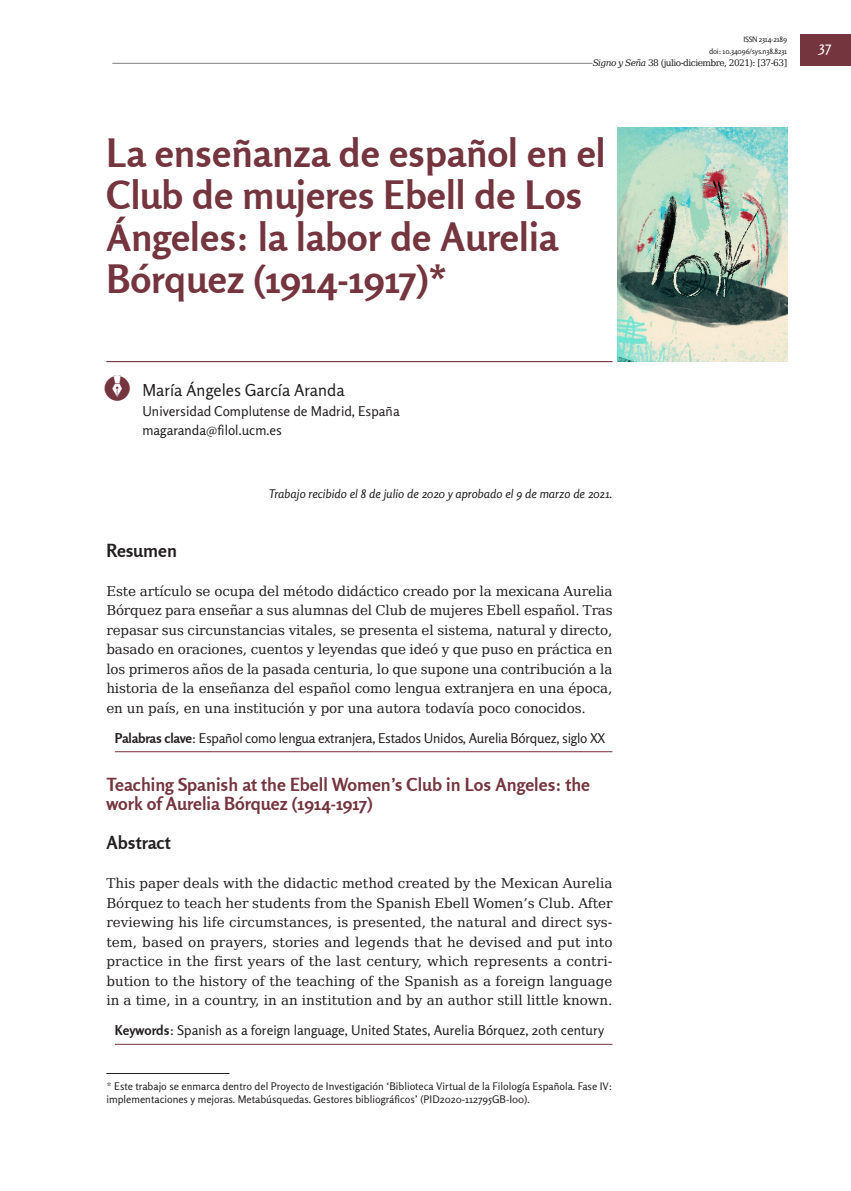
<style>
.page{position:relative;width:851px;height:1191px;background:#fff}
.page>*{position:absolute;margin:0;border:0;box-sizing:border-box;transform-origin:0 0}
.t1{font:700 39px/42px "Rosario";color:#74353e}
.t2{font:700 18px/19.5px "Rosario";color:#74353e}
.t3{font:700 18px "Rosario";color:#231f20}
.t4{font:16.5px "Rosario";color:#231f20}
.t5{font:15px "Rosario";color:#fff}
.t6{font:13.5px/19.5px "DejaVu Serif";letter-spacing:-.005em;color:#231f20;text-align:justify}
.t7{font:13.5px/19.5px "Rosario";color:#231f20}
.t8{font:13.5px "Rosario";letter-spacing:-.02em;color:#231f20}
.t9{font:italic 12px "Rosario";color:#231f20}
.t10{font:10.5px/12.6px "Rosario";color:#231f20}
.t11{font:9px "DejaVu Serif";letter-spacing:-.06em;color:#231f20}
.t12{font:7.5px/12px "Rosario";letter-spacing:-.02em;color:#231f20;text-align:right}
.s1{font-style:italic}
.s2{font-family:"Iconospararevistasfilo Regula";font-size:33px;color:#74353e}
.s3{font-weight:700}
</style>
<div class="page">
<hr style="left:112px;top:63px;width:540px;height:1px;background:#808285">
<div style="left:592px;top:55px;width:195px;height:15px;background:#fff"></div>
<div style="left:799px;top:35px;width:51px;height:31px;background:#74353e"></div>
<hr style="left:106px;top:361px;width:506px;height:1px;background:#74353e">
<hr style="left:115px;top:751px;width:497px;height:1px;background:#74353e">
<hr style="left:115px;top:1044px;width:497px;height:1px;background:#74353e">
<hr style="left:106px;top:1073px;width:123px;height:1px;background:#231f20">
<img style="left:618px;top:128px;width:169px;height:233px">
<p class="t12" style="left:709px;top:33px;width:80px">ISSN 2314-2189<br>doi: 10.34096/sys.n38.8231</p>
<p class="t11" style="left:592px;top:56px;width:196px"><span class="s1">Signo y Seña</span> 38 (julio-diciembre, 2021): [37-63]</p>
<h1 class="t1" style="left:106px;top:131px;width:501px">La enseñanza de español en el<br>Club de mujeres Ebell de Los<br>Ángeles: la labor de Aurelia<br>Bórquez (1914-1917)*</h1>
<p class="t4" style="left:106px;top:380px;width:239px"><span class="s2">"</span> María Ángeles García Aranda</p>
<p class="t7" style="left:142px;top:401px;width:259px">Universidad Complutense de Madrid, España magaranda@filol.ucm.es</p>
<p class="t9" style="left:269px;top:487px;width:345px">Trabajo recibido el 8 de julio de 2020 y aprobado el 9 de marzo de 2021.</p>
<h2 class="t3" style="left:106px;top:539px;width:72px">Resumen</h2>
<p class="t6" style="left:106px;top:581px;width:507px">Este artículo se ocupa del método didáctico creado por la mexicana Aurelia Bórquez para enseñar a sus alumnas del Club de mujeres Ebell español. Tras repasar sus circunstancias vitales, se presenta el sistema, natural y directo, basado en oraciones, cuentos y leyendas que ideó y que puso en práctica en los primeros años de la pasada centuria, lo que supone una contribución a la historia de la enseñanza del español como lengua extranjera en una época, en un país, en una institución y por una autora todavía poco conocidos.</p>
<p class="t8" style="left:115px;top:730px;width:492px"><span class="s3">Palabras clave</span>: Español como lengua extranjera, Estados Unidos, Aurelia Bórquez, siglo XX</p>
<h2 class="t2" style="left:106px;top:774px;width:485px">Teaching Spanish at the Ebell Women’s Club in Los Angeles: the work of Aurelia Bórquez (1914-1917)</h2>
<h2 class="t3" style="left:106px;top:832px;width:66px">Abstract</h2>
<p class="t6" style="left:106px;top:873px;width:507px">This paper deals with the didactic method created by the Mexican Aurelia Bórquez to teach her students from the Spanish Ebell Women’s Club. After reviewing his life circumstances, is presented, the natural and direct sys&shy;tem, based on prayers, stories and legends that he devised and put into practice in the first years of the last century, which represents a contri&shy;bution to the history of the teaching of the Spanish as a foreign language in a time, in a country, in an institution and by an author still little known.</p>
<p class="t7" style="left:115px;top:1020px;width:491px"><span class="s3">Keywords</span>: Spanish as a foreign language, United States, Aurelia Bórquez, 20th century</p>
<p class="t10" style="left:106px;top:1080px;width:507px">* Este trabajo se enmarca dentro del Proyecto de Investigación ‘Biblioteca Virtual de la Filología Española. Fase IV: implementaciones y mejoras. Metabúsquedas. Gestores bibliográficos’ (PID2020-112795GB-I00).</p>
<p class="t5" style="left:818px;top:38px;width:14px">37</p>
</div>
